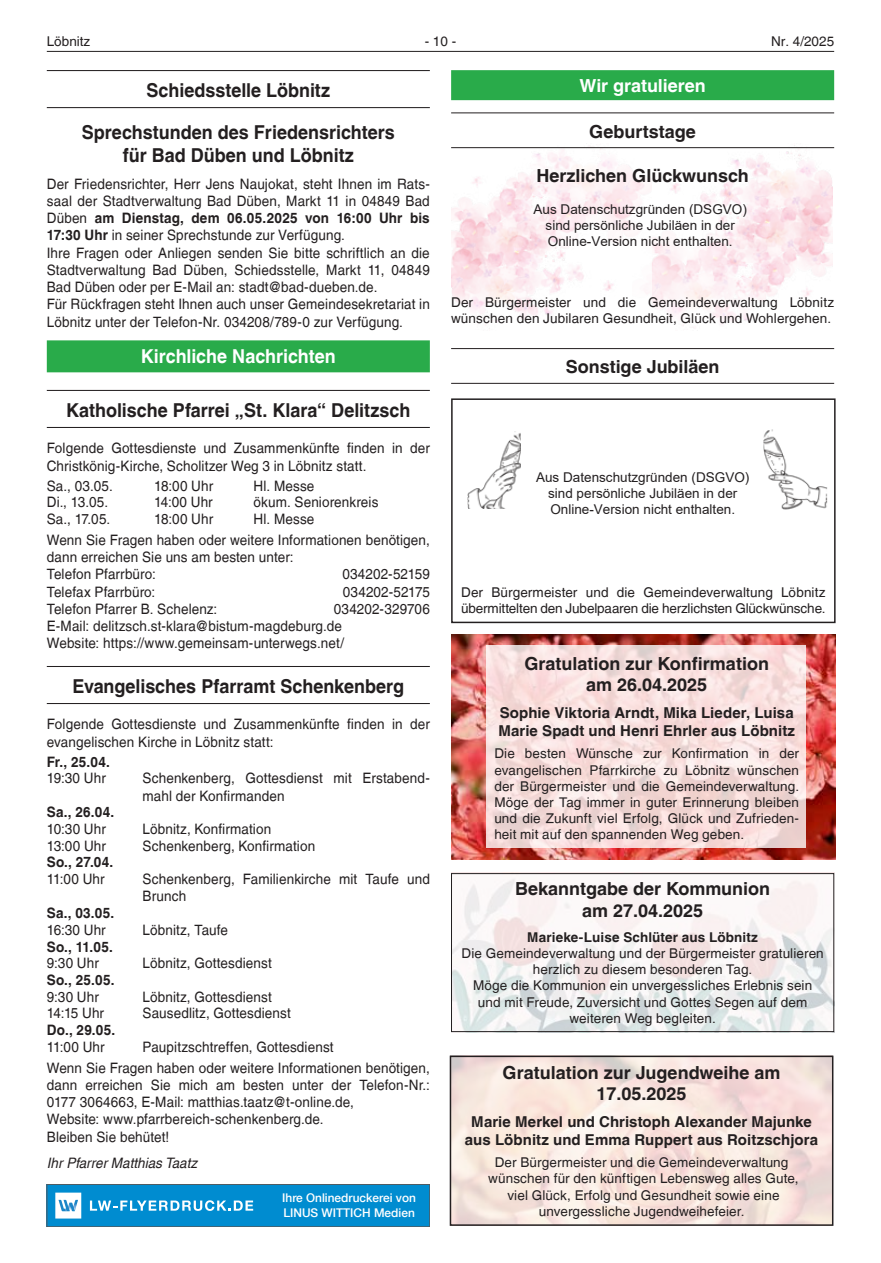
<style>
.page{position:relative;width:881px;height:1263px;background:#fff}
.page>*{position:absolute;margin:0;border:0;box-sizing:border-box;transform-origin:0 0}
.t1{font:700 19.2px/23px "Helvetica LT";color:#231f20;text-align:center;scale:.94 1}
.t2{font:700 19.2px "Helvetica LT";letter-spacing:-.005em;color:#fff;scale:.94 1}
.t3{font:700 18px/21.6px "Helvetica LT";color:#231f20;text-align:center}
.t4{font:700 18px "Helvetica LT";letter-spacing:-.005em;color:#fff}
.t5{font:700 15px/18px "Helvetica LT";letter-spacing:.005em;color:#231f20}
.t6{font:14.4px/17.2px "Helvetica LT";letter-spacing:.01em;color:#231f20;scale:.94 1}
.t7{font:700 14.4px "Helvetica LT";letter-spacing:.02em;color:#231f20;scale:.94 1}
.t8{font:italic 14.4px "Helvetica LT";color:#231f20;scale:.94 1}
.t9{font:13.5px/16.2px "Helvetica LT";letter-spacing:.01em;color:#231f20}
.t10{font:13.5px/16.2px "Arial";color:#231f20;text-align:center}
.t11{font:700 13.5px "Helvetica LT";letter-spacing:.01em;color:#231f20}
.t12{font:500 12px/14.4px "Helvetica Neue LT Com";color:#fff}
.s1{font-weight:700}
</style>
<div class="page">
<hr style="left:47px;top:51px;width:786px;height:1px;background:#231f20">
<svg style="left:453px;top:873px;width:382px;height:159px;fill:#f8f2f2"></svg>
<svg style="left:651px;top:145px;width:182px;height:183px"></svg>
<svg style="left:451px;top:146px;width:200px;height:183px"></svg>
<hr style="left:47px;top:70px;width:382px;height:1px;background:#231f20">
<hr style="left:47px;top:107px;width:382px;height:1px;background:#231f20">
<div style="left:47px;top:341px;width:382px;height:31px;background:#29ab4a"></div>
<hr style="left:47px;top:390px;width:382px;height:1px;background:#231f20">
<hr style="left:47px;top:427px;width:382px;height:1px;background:#231f20">
<hr style="left:47px;top:666px;width:382px;height:1px;background:#231f20">
<hr style="left:47px;top:703px;width:382px;height:1px;background:#231f20">
<div style="left:451px;top:70px;width:382px;height:30px;background:#29ab4a"></div>
<hr style="left:451px;top:113px;width:382px;height:1px;background:#231f20">
<hr style="left:451px;top:147px;width:382px;height:1px;background:#231f20">
<hr style="left:451px;top:348px;width:382px;height:1px;background:#231f20">
<hr style="left:451px;top:383px;width:382px;height:1px;background:#231f20">
<div style="left:451px;top:398px;width:384px;height:225px;border:2px solid #231f20"></div>
<img style="left:467px;top:431px;width:53px;height:77px">
<img style="left:763px;top:429px;width:63px;height:81px">
<img style="left:451px;top:634px;width:384px;height:225px">
<svg style="left:485px;top:646px;width:320px;height:202px;background:#f4d8d6"></svg>
<div style="left:451px;top:873px;width:382px;height:159px;border:1px solid #231f20"></div>
<svg style="left:452px;top:1058px;width:378px;height:165px;background:#f6e4dd"></svg>
<div style="left:449px;top:1055px;width:384px;height:171px;border:2px solid #231f20"></div>
<div style="left:47px;top:1184px;width:382px;height:43px;background:#008cd0"></div>
<svg style="left:90px;top:1200px;width:163px;height:11px"></svg>
<svg style="left:55px;top:1192px;width:26px;height:26px"></svg>
<div style="left:47px;top:1184px;width:382px;height:43px;border:1px solid #57585a"></div>
<p class="t9" style="left:47px;top:33px;width:45px">Löbnitz</p>
<p class="t9" style="left:424px;top:33px;width:33px">- 10 -</p>
<p class="t9" style="left:770px;top:33px;width:65px">Nr. 4/2025</p>
<h1 class="t1" style="left:146px;top:78px;width:197px">Schiedsstelle Löbnitz</h1>
<h1 class="t1" style="left:82px;top:121px;width:334px">Sprechstunden des Friedensrichters für Bad Düben und Löbnitz</h1>
<p class="t6" style="left:47px;top:175px;width:409px">Der Friedensrichter, Herr Jens Naujokat, steht Ihnen im Rats&shy;saal der Stadtverwaltung Bad Düben, Markt 11 in 04849 Bad Düben <span class="s1">am Dienstag, dem 06.05.2025 von 16:00 Uhr bis 17:30 Uhr</span> in seiner Sprechstunde zur Verfügung.<br>Ihre Fragen oder Anliegen senden Sie bitte schriftlich an die Stadtverwaltung Bad Düben, Schiedsstelle, Markt 11, 04849<br>Bad Düben oder per E-Mail an: stadt@bad-dueben.de.<br>Für Rückfragen steht Ihnen auch unser Gemeindesekretariat in Löbnitz unter der Telefon-Nr. 034208/789-0 zur Verfügung.</p>
<h1 class="t2" style="left:141px;top:345px;width:209px">Kirchliche Nachrichten</h1>
<h1 class="t1" style="left:66px;top:398px;width:367px">Katholische Pfarrei „St. Klara“ Delitzsch</h1>
<p class="t6" style="left:47px;top:440px;width:409px">Folgende Gottesdienste und Zusammenkünfte finden in der<br>Christkönig-Kirche, Scholitzer Weg 3 in Löbnitz statt.</p>
<p class="t6" style="left:47px;top:477px;width:72px">Sa., 03.05.</p>
<p class="t6" style="left:154px;top:477px;width:64px">18:00 Uhr</p>
<p class="t6" style="left:253px;top:477px;width:66px">Hl. Messe</p>
<p class="t6" style="left:47px;top:494px;width:67px">Di., 13.05.</p>
<p class="t6" style="left:154px;top:494px;width:64px">14:00 Uhr</p>
<p class="t6" style="left:253px;top:494px;width:134px">ökum. Seniorenkreis</p>
<p class="t6" style="left:47px;top:510px;width:69px">Sa., 17.05.</p>
<p class="t6" style="left:154px;top:510px;width:64px">18:00 Uhr</p>
<p class="t4" style="left:579px;top:74px;width:128px">Wir gratulieren</p>
<p class="t3" style="left:589px;top:120px;width:108px">Geburtstage</p>
<p class="t3" style="left:536px;top:164px;width:214px">Herzlichen Glückwunsch</p>
<p class="t10" style="left:533px;top:201px;width:215px">Aus Datenschutzgründen (DSGVO) sind persönliche Jubiläen in der<br>Online-Version nicht enthalten.</p>
<p class="t9" style="left:451px;top:294px;width:384px">Der Bürgermeister und die Gemeindeverwaltung Löbnitz wünschen den Jubilaren Gesundheit, Glück und Wohlergehen.</p>
<p class="t3" style="left:565px;top:356px;width:155px">Sonstige Jubiläen</p>
<p class="t10" style="left:536px;top:469px;width:215px">Aus Datenschutzgründen (DSGVO) sind persönliche Jubiläen in der<br>Online-Version nicht enthalten.</p>
<p class="t6" style="left:47px;top:508px;width:409px;line-height:20.9px;text-indent:207px">Hl. Messe<br>Wenn Sie Fragen haben oder weitere Informationen benötigen,</p>
<p class="t6" style="left:47px;top:548px;width:264px">dann erreichen Sie uns am besten unter:<br>Telefon Pfarrbüro:</p>
<p class="t6" style="left:342px;top:566px;width:94px">034202-52159</p>
<p class="t6" style="left:47px;top:583px;width:117px">Telefax Pfarrbüro:</p>
<p class="t6" style="left:343px;top:583px;width:94px">034202-52175</p>
<p class="t6" style="left:47px;top:600px;width:183px">Telefon Pfarrer B. Schelenz:</p>
<p class="t6" style="left:47px;top:600px;width:409px;text-indent:287px">034202-329706<br>E-Mail: delitzsch.st-klara@bistum-magdeburg.de<br>Website: https://www.gemeinsam-unterwegs.net/</p>
<h1 class="t1" style="left:72px;top:674px;width:354px">Evangelisches Pfarramt Schenkenberg</h1>
<p class="t6" style="left:47px;top:716px;width:409px">Folgende Gottesdienste und Zusammenkünfte finden in der evangelischen Kirche in Löbnitz statt:</p>
<p class="t7" style="left:47px;top:753px;width:69px">Fr., 25.04.</p>
<p class="t6" style="left:47px;top:770px;width:64px">19:30 Uhr</p>
<p class="t6" style="left:142px;top:770px;width:307px">Schenkenberg, Gottesdienst mit Erstabend&shy;mahl der Konfirmanden</p>
<p class="t7" style="left:47px;top:803px;width:73px">Sa., 26.04.</p>
<p class="t6" style="left:47px;top:820px;width:64px">10:30 Uhr</p>
<p class="t6" style="left:142px;top:820px;width:138px">Löbnitz, Konfirmation</p>
<p class="t6" style="left:47px;top:837px;width:64px">13:00 Uhr</p>
<p class="t6" style="left:142px;top:837px;width:185px">Schenkenberg, Konfirmation</p>
<p class="t7" style="left:47px;top:853px;width:72px">So., 27.04.</p>
<p class="t6" style="left:47px;top:870px;width:63px">11:00 Uhr</p>
<p class="t6" style="left:142px;top:870px;width:307px">Schenkenberg, Familienkirche mit Taufe und<br>Brunch</p>
<p class="t7" style="left:47px;top:904px;width:73px">Sa., 03.05.</p>
<p class="t6" style="left:47px;top:921px;width:64px">16:30 Uhr</p>
<p class="t6" style="left:142px;top:921px;width:92px">Löbnitz, Taufe</p>
<p class="t7" style="left:47px;top:938px;width:72px">So., 11.05.</p>
<p class="t6" style="left:47px;top:954px;width:57px">9:30 Uhr</p>
<p class="t6" style="left:142px;top:954px;width:139px">Löbnitz, Gottesdienst</p>
<p class="t7" style="left:47px;top:971px;width:74px">So., 25.05.</p>
<p class="t6" style="left:47px;top:988px;width:57px">9:30 Uhr</p>
<p class="t6" style="left:142px;top:988px;width:139px">Löbnitz, Gottesdienst</p>
<p class="t6" style="left:47px;top:1005px;width:62px">14:15 Uhr</p>
<p class="t6" style="left:142px;top:1005px;width:159px">Sausedlitz, Gottesdienst</p>
<p class="t7" style="left:47px;top:1021px;width:74px">Do., 29.05.</p>
<p class="t6" style="left:47px;top:1038px;width:63px">11:00 Uhr</p>
<p class="t6" style="left:47px;top:1036px;width:409px;line-height:20.9px;text-align:center">Paupitzschtreffen, Gottesdienst<br>Wenn Sie Fragen haben oder weitere Informationen benötigen,</p>
<p class="t6" style="left:47px;top:1076px;width:409px">dann erreichen Sie mich am besten unter der Telefon-Nr.:<br>0177 3064663, E-Mail: matthias.taatz@t-online.de,<br>Website: www.pfarrbereich-schenkenberg.de.<br>Bleiben Sie behütet!</p>
<p class="t8" style="left:47px;top:1155px;width:161px">Ihr Pfarrer Matthias Taatz</p>
<p class="t12" style="left:282px;top:1190px;width:135px">Ihre Onlinedruckerei von<br>LINUS WITTICH Medien</p>
<p class="t9" style="left:461px;top:584px;width:366px">Der Bürgermeister und die Gemeindeverwaltung Löbnitz übermittelten den Jubelpaaren die herzlichsten Glückwünsche.</p>
<p class="t3" style="left:524px;top:652px;width:246px">Gratulation zur Konfirmation am 26.04.2025</p>
<p class="t5" style="left:498px;top:703px;width:298px">Sophie Viktoria Arndt, Mika Lieder, Luisa<br>Marie Spadt und Henri Ehrler aus Löbnitz</p>
<p class="t9" style="left:494px;top:745px;width:306px;text-align:justify">Die besten Wünsche zur Konfirmation in der evangelischen Pfarrkirche zu Löbnitz wünschen der Bürgermeister und die Gemeindeverwaltung.<br>Möge der Tag immer in guter Erinnerung bleiben und die Zukunft viel Erfolg, Glück und Zufrieden&shy;heit mit auf den spannenden Weg geben.</p>
<p class="t3" style="left:515px;top:878px;width:257px">Bekanntgabe der Kommunion am 27.04.2025</p>
<p class="t11" style="left:527px;top:929px;width:232px">Marieke-Luise Schlüter aus Löbnitz</p>
<p class="t9" style="left:461px;top:945px;width:363px;text-align:center">Die Gemeindeverwaltung und der Bürgermeister gratulieren herzlich zu diesem besonderen Tag.<br>Möge die Kommunion ein unvergessliches Erlebnis sein und mit Freude, Zuversicht und Gottes Segen auf dem weiteren Weg begleiten.</p>
<p class="t3" style="left:502px;top:1061px;width:279px">Gratulation zur Jugendweihe am<br>17.05.2025</p>
<p class="t5" style="left:465px;top:1112px;width:354px;text-align:center">Marie Merkel und Christoph Alexander Majunke aus Löbnitz und Emma Ruppert aus Roitzschjora</p>
<p class="t9" style="left:488px;top:1154px;width:312px;text-align:center">Der Bürgermeister und die Gemeindeverwaltung wünschen für den künftigen Lebensweg alles Gute, viel Glück, Erfolg und Gesundheit sowie eine unvergessliche Jugendweihefeier.</p>
</div>
